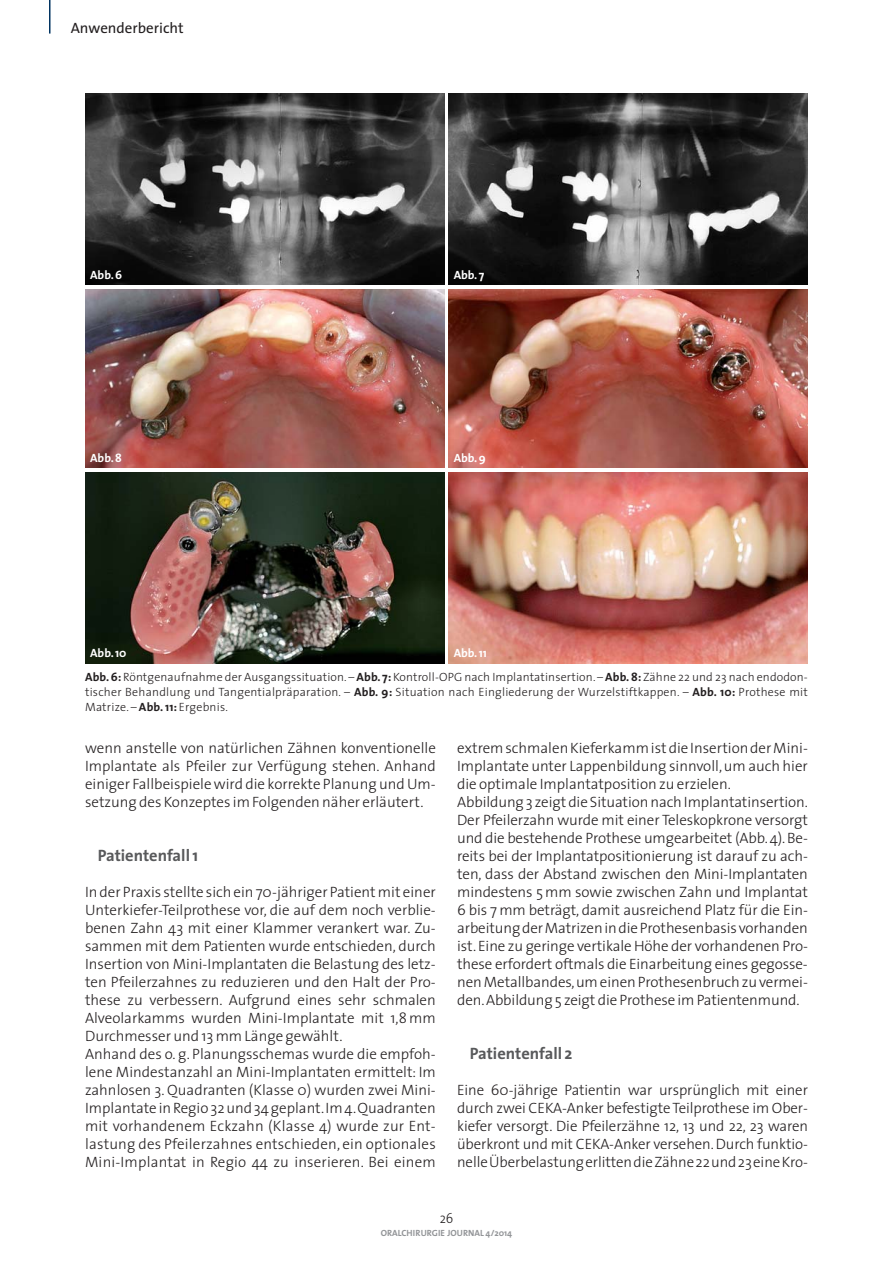
<style>
.page{position:relative;width:893px;height:1263px;background:#fff}
.page>*{position:absolute;margin:0;border:0;box-sizing:border-box;transform-origin:0 0}
.t1{font:700 16.5px "The Sans";color:#58595b}
.t2{font:300 15px/18px "The Sans";color:#231f20;text-align:justify}
.t3{font:15px "The Sans";color:#231f20}
.t4{font:300 14.25px "The Sans";color:#231f20;scale:.9 1}
.t5{font:300 12px/15px "The Sans";letter-spacing:.02em;color:#231f20;text-align:justify}
.t6{font:700 12px "The Sans";color:#fff}
.t7{font:700 9px "The Sans";color:#939598}
.s1{font-weight:700}
</style>
<div class="page">
<hr style="left:49px;top:0;width:2px;height:34px;background:#003461">
<img style="left:85px;top:289px;width:359px;height:179px">
<img style="left:85px;top:94px;width:359px;height:191px">
<img style="left:449px;top:94px;width:359px;height:191px">
<img style="left:85px;top:472px;width:359px;height:191px">
<img style="left:449px;top:289px;width:359px;height:179px">
<img style="left:449px;top:472px;width:359px;height:191px">
<p class="t3" style="left:71px;top:23px;width:114px">Anwenderbericht</p>
<p class="t6" style="left:90px;top:270px;width:33px">Abb. 6</p>
<p class="t6" style="left:90px;top:453px;width:33px">Abb. 8</p>
<p class="t6" style="left:454px;top:270px;width:32px">Abb. 7</p>
<p class="t6" style="left:454px;top:453px;width:33px">Abb. 9</p>
<p class="t6" style="left:90px;top:649px;width:38px">Abb. 10</p>
<p class="t6" style="left:454px;top:649px;width:35px">Abb. 11</p>
<p class="t5" style="left:85px;top:671px;width:724px"><span class="s1">Abb. 6:</span> Röntgenaufnahme der Ausgangssituation. – <span class="s1">Abb. 7:</span> Kontroll-OPG nach Implantatinsertion. – <span class="s1">Abb. 8:</span> Zähne 22 und 23 nach endodon&shy;tischer Behandlung und Tangentialpräparation. – <span class="s1">Abb. 9:</span> Situation nach Eingliederung der Wurzelstiftkappen. – <span class="s1">Abb. 10:</span> Prothese mit Matrize. – <span class="s1">Abb. 11:</span> Ergebnis.</p>
<p class="t2" style="left:85px;top:740px;width:352px">wenn anstelle von natürlichen Zähnen konventionelle Implantate als Pfeiler zur Verfügung stehen. Anhand einiger Fallbeispiele wird die korrekte Planung und Um&shy;setzung des Konzeptes im Folgenden näher erläutert.</p>
<p class="t1" style="left:98px;top:848px;width:102px">Patientenfall 1</p>
<p class="t2" style="left:85px;top:884px;width:352px;text-align:left">In der Praxis stellte sich ein 70-jähriger Patient mit einer Unterkiefer-Teilprothese vor, die auf dem noch verblie&shy;benen Zahn 43 mit einer Klammer verankert war. Zu&shy;sammen mit dem Patienten wurde entschieden, durch Insertion von Mini-Implantaten die Belastung des letz&shy;ten Pfeilerzahnes zu reduzieren und den Halt der Pro&shy;these zu verbessern. Aufgrund eines sehr schmalen Alveolarkamms wurden Mini-Implantate mit 1,8 mm Durchmesser und 13 mm Länge gewählt.<br>Anhand des o. g. Planungsschemas wurde die empfoh&shy;lene Mindestanzahl an Mini-Implantaten ermittelt: Im zahnlosen 3. Quadranten (Klasse 0) wurden zwei Mini-Implantate in Regio 32 und 34 geplant. Im 4. Quadranten mit vorhandenem Eckzahn (Klasse 4) wurde zur Ent - lastung des Pfeilerzahnes entschieden, ein optionales Mini-Implantat in Regio 44 zu inserieren. Bei einem</p>
<p class="t2" style="left:457px;top:740px;width:352px;text-align:left">extrem schmalen Kieferkamm ist die Insertion der Mini-Implantate unter Lappenbildung sinnvoll, um auch hier die optimale Implantatposition zu erzielen.<br>Abbildung 3 zeigt die Situation nach Implantatinsertion.<br>Der Pfeilerzahn wurde mit einer Teleskopkrone versorgt und die bestehende Prothese umgearbeitet (Abb. 4). Be&shy;reits bei der Implantatpositionierung ist darauf zu ach&shy;ten, dass der Abstand zwischen den Mini-Implantaten mindestens 5 mm sowie zwischen Zahn und Implantat 6 bis 7 mm beträgt, damit ausreichend Platz für die Ein&shy;arbeitung der Matrizen in die Prothesenbasis vorhanden ist. Eine zu geringe vertikale Höhe der vorhandenen Pro&shy;these erfordert oftmals die Einarbeitung eines gegosse&shy;nen Metallbandes, um einen Prothesenbruch zu vermei&shy;den. Abbildung 5 zeigt die Prothese im Patientenmund.</p>
<p class="t1" style="left:470px;top:1046px;width:104px">Patientenfall 2</p>
<p class="t2" style="left:457px;top:1082px;width:352px">Eine 60-jährige Patientin war ursprünglich mit einer durch zwei CEKA-Anker befestigte Teilprothese im Ober&shy;kiefer versorgt. Die Pfeilerzähne 12, 13 und 22, 23 waren überkront und mit CEKA-Anker versehen. Durch funktio&shy;nelle Überbelastung erlitten die Zähne 22 und 23 eine Kro-</p>
<p class="t4" style="left:440px;top:1212px;width:17px">26</p>
<p class="t7" style="left:381px;top:1229px;width:133px">ORALCHIRURGIE JOURNAL 4/2014</p>
</div>
